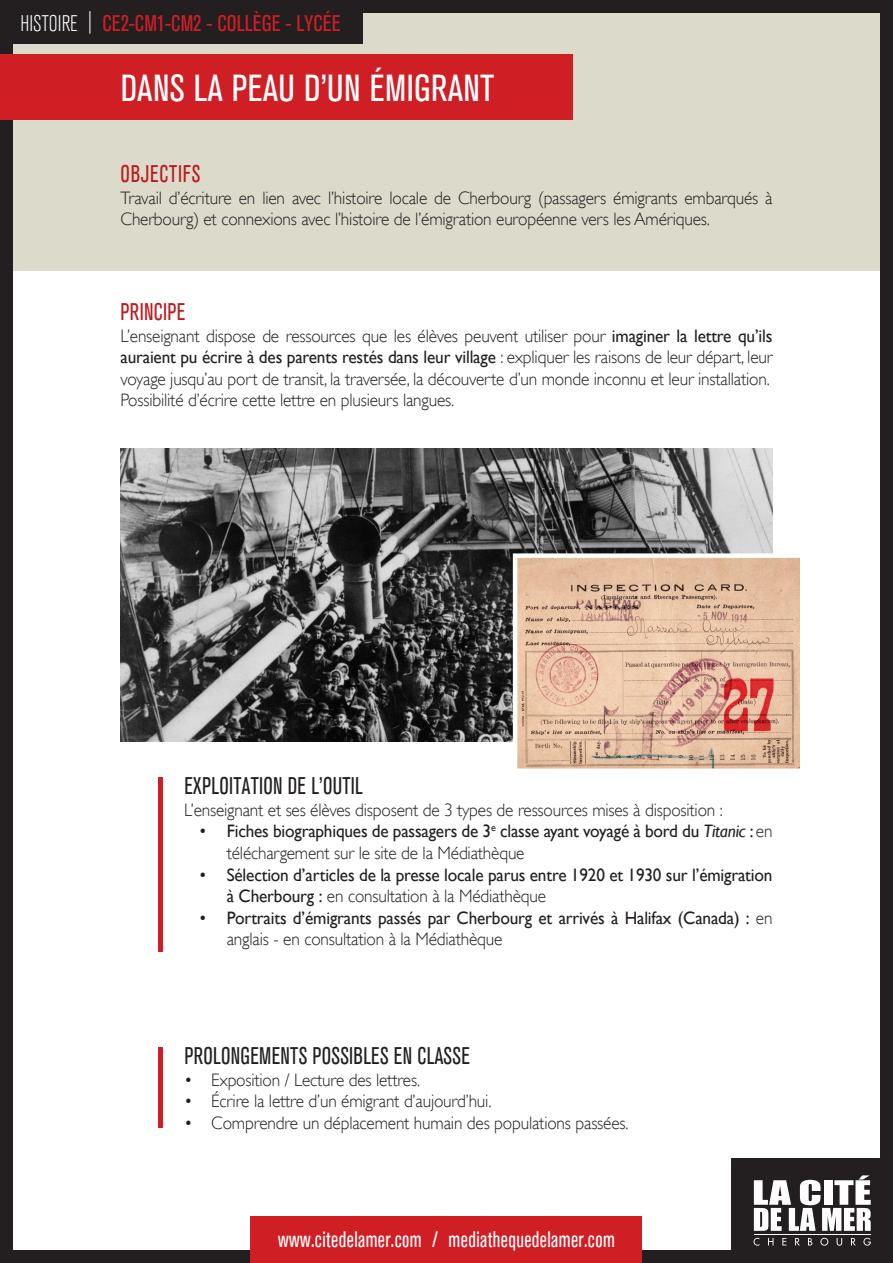
<style>
.page{position:relative;width:893px;height:1263px;background:#fff}
.page>*{position:absolute;margin:0;border:0;box-sizing:border-box;transform-origin:0 0}
.t1{font:condensed 37.5px "Akzidenz Grotesk BE";letter-spacing:.015em;color:#fff}
.t2{font:condensed 24px "Akzidenz Grotesk BE";letter-spacing:.015em;color:#231f20;scale:.9 1}
.t3{font:condensed 24px "Akzidenz Grotesk BE";letter-spacing:.035em;color:#bd1a1f;scale:.9 1}
.t4{font:condensed 24px "Akzidenz Grotesk BE";letter-spacing:.015em;color:#bd1a1f;scale:.9 1}
.t5{font:condensed 22.5px "Akzidenz Grotesk BE";letter-spacing:.02em;color:#fff;scale:.9 1}
.t6{font:condensed 22.5px "Akzidenz Grotesk BE";letter-spacing:.005em;color:#d01e25}
.t7{font:300 18px/21.6px "Gill Sans";letter-spacing:-.01em;color:#231f20;scale:.96 1}
.t8{font:18px/21.6px "Gill Sans";letter-spacing:-.01em;color:#231f20;scale:.96 1}
.s1{font-weight:300;color:#fff}
.s2{font-weight:400}
.s3{font-style:italic}
.s4{font-weight:300}
</style>
<div class="page">
<div style="left:0;top:0;width:893px;height:271px;background:#dcdbcb"></div>
<img style="left:120px;top:448px;width:652px;height:294px">
<div style="left:0;top:0;width:13px;height:1263px;background:#231f20"></div>
<div style="left:880px;top:0;width:13px;height:1263px;background:#231f20"></div>
<div style="left:0;top:0;width:893px;height:13px;background:#231f20"></div>
<div style="left:0;top:1250px;width:893px;height:13px;background:#231f20"></div>
<div style="left:0;top:0;width:362px;height:44px;background:#231f20"></div>
<div style="left:0;top:54px;width:573px;height:66px;background:#d01e25"></div>
<div style="left:731px;top:1158px;width:162px;height:105px;background:#231f20"></div>
<svg style="left:754px;top:1175px;width:117px;height:56px"></svg>
<hr style="left:754px;top:1234px;width:117px;height:1px;background:#fff">
<svg style="left:753px;top:1238px;width:6px;height:8px"></svg>
<svg style="left:768px;top:1238px;width:5px;height:7px"></svg>
<svg style="left:782px;top:1238px;width:4px;height:7px"></svg>
<svg style="left:795px;top:1238px;width:5px;height:7px"></svg>
<svg style="left:808px;top:1238px;width:4px;height:7px"></svg>
<svg style="left:820px;top:1238px;width:8px;height:8px"></svg>
<svg style="left:837px;top:1238px;width:5px;height:8px"></svg>
<svg style="left:851px;top:1238px;width:5px;height:7px"></svg>
<svg style="left:863px;top:1238px;width:8px;height:8px"></svg>
<div style="left:251px;top:1216px;width:391px;height:47px;background:#d01e25"></div>
<img style="left:518px;top:558px;width:281px;height:210px">
<div style="left:513px;top:553px;width:291px;height:220px;border:4px solid #fff"></div>
<div style="left:158px;top:777px;width:5px;height:175px;background:#d01e25"></div>
<div style="left:158px;top:1047px;width:5px;height:81px;background:#d01e25"></div>
<p class="t6" style="left:20px;top:11px;width:322px"><span class="s1">HISTOIRE |</span> CE2-CM1-CM2 - COLLÈGE - LYCÉE</p>
<p class="t1" style="left:121px;top:67px;width:375px">DANS LA PEAU D’UN ÉMIGRANT</p>
<p class="t3" style="left:121px;top:161px;width:90px">OBJECTIFS</p>
<p class="t7" style="left:120px;top:187px;width:681px">Travail d’écriture en lien avec l’histoire locale de Cherbourg (passagers émigrants embarqués à<br>Cherbourg) et connexions avec l’histoire de l’émigration européenne vers les Amériques.</p>
<p class="t4" style="left:121px;top:298px;width:73px">PRINCIPE</p>
<p class="t7" style="left:120px;top:325px;width:681px;text-align:justify">L’enseignant dispose de ressources que les élèves peuvent utiliser pour <span class="s2">imaginer la lettre qu’ils auraient pu écrire à des parents restés dans leur village</span> : expliquer les raisons de leur départ, leur voyage jusqu’au port de transit, la traversée, la découverte d’un monde inconnu et leur installation.</p>
<p class="t7" style="left:120px;top:389px;width:349px">Possibilité d’écrire cette lettre en plusieurs langues.</p>
<p class="t2" style="left:184px;top:772px;width:200px">EXPLOITATION DE L’OUTIL</p>
<p class="t7" style="left:184px;top:799px;width:563px">L’enseignant et ses élèves disposent de 3 types de ressources mises à disposition :</p>
<p class="t8" style="left:227px;top:820px;width:570px;text-indent:-27px">• Fiches biographiques de passagers de 3<sup>e</sup> classe ayant voyagé à bord du <span class="s3">Titanic</span> : <span class="s4">en téléchargement sur le site de la Médiathèque</span></p>
<p class="t8" style="left:227px;top:863px;width:570px;text-indent:-27px">• Sélection d’articles de la presse locale parus entre 1920 et 1930 sur l’émigration à Cherbourg : <span class="s4">en consultation à la Médiathèque</span></p>
<p class="t8" style="left:227px;top:907px;width:570px;text-indent:-27px">• Portraits d’émigrants passés par Cherbourg et arrivés à Halifax (Canada) : <span class="s4">en anglais - en consultation à la Médiathèque</span></p>
<p class="t2" style="left:184px;top:1042px;width:319px">PROLONGEMENTS POSSIBLES EN CLASSE</p>
<p class="t7" style="left:184px;top:1069px;width:247px">• Exposition / Lecture des lettres.</p>
<p class="t7" style="left:184px;top:1091px;width:321px">• Écrire la lettre d’un émigrant d’aujourd’hui.</p>
<p class="t7" style="left:184px;top:1112px;width:464px">• Comprendre un déplacement humain des populations passées.</p>
<p class="t5" style="left:278px;top:1227px;width:376px">www.citedelamer.com / mediathequedelamer.com</p>
</div>
